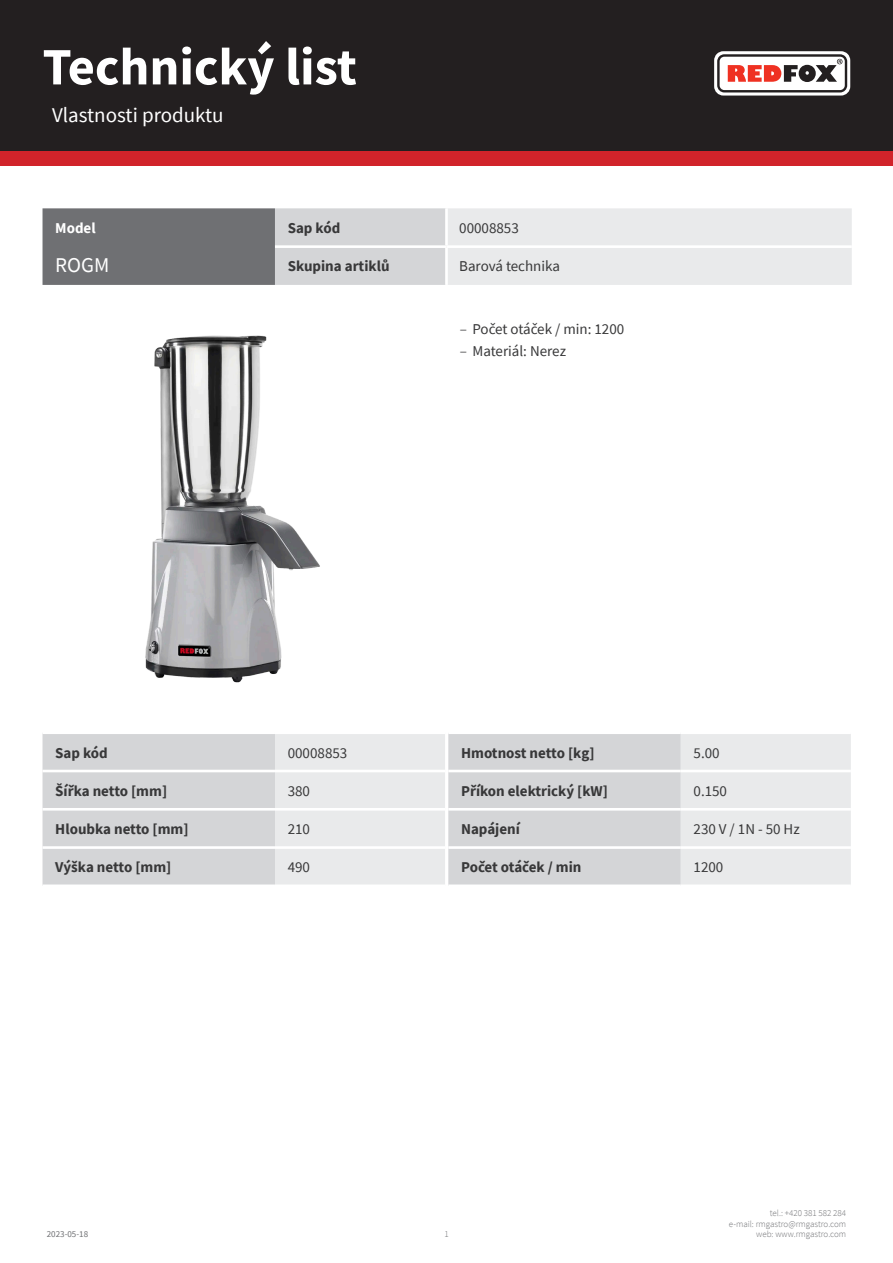
<style>
.page{position:relative;width:893px;height:1263px;background:#fff}
.page>*{position:absolute;margin:0;border:0;box-sizing:border-box;transform-origin:0 0}
.t1{font:700 52.5px "Source Sans Pro";color:#fff}
.kapitola{font:21px "Source Sans Pro";color:#fff}
.tabulka_-_headline{font:21px "Source Sans Pro";color:#fff}
.tabulka_-_text{font:700 15px "Source Sans Pro";color:#383839}
.tabulka_-_text-2{font:15px "Source Sans Pro";color:#383839}
.tabulka_-_text-3{font:700 15px "Source Sans Pro";color:#fff}
.t2{font:300 9px/10.8px "Source Sans Pro";color:#6f7073;text-align:right}
.t3{font:9px "Source Sans Pro";color:#6f7073}
.s1{font-weight:300}
</style>
<div class="page">
<div style="left:0;top:0;width:893px;height:166px;background:#d1232a"></div>
<div style="left:0;top:0;width:893px;height:151px;background:#231f20"></div>
<svg style="left:714px;top:51px;width:136px;height:45px"></svg>
<img style="left:145px;top:335px;width:175px;height:348px">
<svg style="left:43px;top:734px;width:808px;height:151px;background:#dedfe0"></svg>
<hr style="left:448px;top:770px;width:233px;height:2px;background:#fff">
<hr style="left:681px;top:770px;width:170px;height:2px;background:#fff">
<hr style="left:448px;top:808px;width:233px;height:2px;background:#fff">
<hr style="left:681px;top:808px;width:170px;height:2px;background:#fff">
<hr style="left:448px;top:846px;width:233px;height:3px;background:#fff">
<hr style="left:681px;top:846px;width:170px;height:3px;background:#fff">
<hr style="left:448px;top:884px;width:233px;height:3px;background:#fff">
<hr style="left:681px;top:884px;width:170px;height:3px;background:#fff">
<svg style="left:43px;top:208px;width:809px;height:77px;background:#c0c1c3"></svg>
<hr style="left:445px;top:208px;width:3px;height:37px;background:#fff">
<hr style="left:275px;top:245px;width:171px;height:3px;background:#fff">
<hr style="left:446px;top:245px;width:406px;height:3px;background:#fff">
<hr style="left:445px;top:248px;width:3px;height:37px;background:#fff">
<h1 class="t1" style="left:43px;top:31px;width:316px">Technický list</h1>
<p class="kapitola" style="left:52px;top:101px;width:173px">Vlastnosti produktu</p>
<p class="tabulka_-_text-3" style="left:55px;top:218px;width:42px">Model</p>
<p class="tabulka_-_text" style="left:288px;top:218px;width:54px">Sap kód</p>
<p class="tabulka_-_text-2" style="left:459px;top:219px;width:61px">00008853</p>
<p class="tabulka_-_headline" style="left:55px;top:251px;width:56px">ROGM</p>
<p class="tabulka_-_text" style="left:288px;top:256px;width:103px">Skupina artiklů</p>
<p class="tabulka_-_text-2" style="left:459px;top:257px;width:102px">Barová technika</p>
<p class="tabulka_-_text-2" style="left:460px;top:320px;width:166px"><span class="s1">–</span> Počet otáček / min: 1200</p>
<p class="tabulka_-_text-2" style="left:460px;top:342px;width:108px"><span class="s1">–</span> Materiál: Nerez</p>
<p class="tabulka_-_text" style="left:55px;top:742px;width:54px">Sap kód</p>
<p class="tabulka_-_text-2" style="left:288px;top:743px;width:61px">00008853</p>
<p class="tabulka_-_text" style="left:55px;top:781px;width:113px">Šířka netto [mm]</p>
<p class="tabulka_-_text-2" style="left:288px;top:781px;width:24px">380</p>
<p class="tabulka_-_text" style="left:55px;top:819px;width:135px">Hloubka netto [mm]</p>
<p class="tabulka_-_text-2" style="left:288px;top:819px;width:24px">210</p>
<p class="tabulka_-_text" style="left:55px;top:857px;width:118px">Výška netto [mm]</p>
<p class="tabulka_-_text-2" style="left:288px;top:858px;width:24px">490</p>
<p class="tabulka_-_text" style="left:461px;top:742px;width:135px">Hmotnost netto [kg]</p>
<p class="tabulka_-_text-2" style="left:693px;top:743px;width:28px">5.00</p>
<p class="tabulka_-_text" style="left:461px;top:781px;width:148px">Příkon elektrický [kW]</p>
<p class="tabulka_-_text-2" style="left:693px;top:781px;width:35px">0.150</p>
<p class="tabulka_-_text" style="left:461px;top:819px;width:60px">Napájení</p>
<p class="tabulka_-_text-2" style="left:693px;top:819px;width:108px">230 V / 1N - 50 Hz</p>
<p class="tabulka_-_text" style="left:461px;top:857px;width:122px">Počet otáček / min</p>
<p class="tabulka_-_text-2" style="left:693px;top:858px;width:31px">1200</p>
<p class="t3" style="left:47px;top:1229px;width:43px">2023-05-18</p>
<p class="t2" style="left:444px;top:1229px;width:6px">1</p>
<p class="t2" style="left:729px;top:1207px;width:119px">tel.: +420 381 582 284<br>e-mail: rmgastro@rmgastro.com web: www.rmgastro.com</p>
</div>
